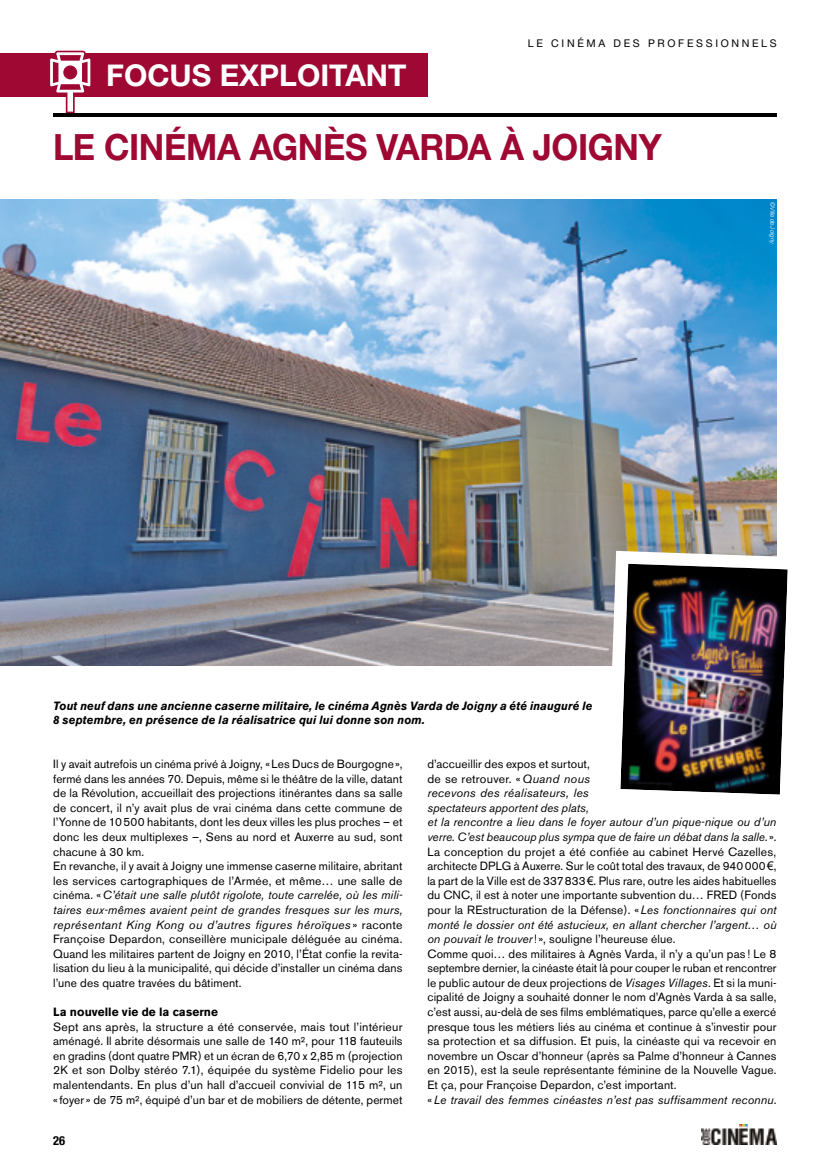
<style>
.page{position:relative;width:830px;height:1173px;background:#fff}
.page>*{position:absolute;margin:0;border:0;box-sizing:border-box;transform-origin:0 0}
.t1{font:700 36.25px "Helvetica Neue LT Std";letter-spacing:-.01em;color:#9e0833;scale:.95 1}
.t2{font:700 30px "Helvetica Neue LT Std";color:#fff}
.t3{font:700 condensed 12.5px "Helvetica Neue LT Std";color:#000}
.t4{font:11.88px/14.6px "Akzidenz Grotesk BE";letter-spacing:.01em;color:#000}
.t5{font:italic 700 11.88px/14.6px "Akzidenz Grotesk BE";letter-spacing:.01em;color:#000;scale:.95 1}
.t6{font:700 11.88px "Akzidenz Grotesk BE";letter-spacing:.005em;color:#000}
.t7{font:10.62px "Helvetica Neue LT Std";letter-spacing:.25em;color:#000}
.t8{font:italic 300 6.25px "Helvetica Neue LT Std";color:#fff}
.s1{font-style:italic}
.s2{font-family:"Arial"}
</style>
<div class="page">
<img style="left:701px;top:1124px;width:75px;height:20px">
<div style="left:0;top:53px;width:427px;height:44px;background:#9e0833"></div>
<svg style="left:50px;top:51px;width:41px;height:62px"></svg>
<hr style="left:53px;top:113px;width:723px;height:4px;background:#000">
<img style="left:0;top:199px;width:776px;height:467px">
<img style="left:607px;top:551px;width:181px;height:244px">
<h2 class="t2" style="left:106px;top:57px;width:302px">FOCUS EXPLOITANT</h2>
<p class="t7" style="left:527px;top:37px;width:250px">LE CINÉMA DES PROFESSIONNELS</p>
<h1 class="t1" style="left:53px;top:124px;width:642px">LE CINÉMA AGNÈS VARDA À JOIGNY</h1>
<p class="t8" style="left:776px;top:202px;width:44px;rotate:90deg">©Ville de Joigny</p>
<p class="t5" style="left:53px;top:698px;width:569px">Tout neuf dans une ancienne caserne militaire, le cinéma Agnès Varda de Joigny a été inauguré le<br>8 septembre, en présence de la réalisatrice qui lui donne son nom.</p>
<p class="t4" style="left:53px;top:757px;width:351px">Il y avait autrefois un cinéma privé à Joigny, « Les Ducs de Bourgogne », fermé dans les années 70. Depuis, même si le théâtre de la ville, datant de la Révolution, accueillait des projections itinérantes dans sa salle de concert, il n’y avait plus de vrai cinéma dans cette commune de l’Yonne de 10 500 habitants, dont les deux villes les plus proches – et donc les deux multiplexes –, Sens au nord et Auxerre au sud, sont chacune à 30 km.<br>En revanche, il y avait à Joigny une immense caserne militaire, abritant les services cartographiques de l’Armée, et même… une salle de cinéma. « <span class="s1">C’était une salle plutôt rigolote, toute carrelée, où les mili&shy;taires eux-mêmes avaient peint de grandes fresques sur les murs, représentant King Kong ou d’autres figures héroïques</span> » raconte Françoise Depardon, conseillère municipale déléguée au cinéma.<br>Quand les militaires partent de Joigny en 2010, l’État confie la revita&shy;lisation du lieu à la municipalité, qui décide d’installer un cinéma dans l’une des quatre travées du bâtiment.</p>
<p class="t6" style="left:53px;top:1005px;width:166px">La nouvelle vie de la caserne</p>
<p class="t4" style="left:53px;top:1019px;width:351px;text-align:justify">Sept ans après, la structure a été conservée, mais tout l’intérieur aménagé. Il abrite désormais une salle de 140 m², pour 118 fauteuils en gradins (dont quatre PMR) et un écran de 6,70 x 2,85 m (projection 2K et son Dolby stéréo 7.1), équipée du système Fidelio pour les malentendants. En plus d’un hall d’accueil convivial de 115 m², un « foyer » de 75 m², équipé d’un bar et de mobiliers de détente, permet</p>
<p class="t3" style="left:53px;top:1132px;width:13px">26</p>
<p class="t4" style="left:427px;top:757px;width:350px">d’accueillir des expos et surtout,<br>de se retrouver. « <span class="s1">Quand nous<br>recevons des réalisateurs, les<br>spectateurs apportent des plats,<br>et la rencontre a lieu dans le foyer autour d’un pique-nique ou d’un verre. C’est beaucoup plus sympa que de faire un débat dans la salle.</span> ».<br>La conception du projet a été confiée au cabinet Hervé Cazelles, architecte DPLG à Auxerre. Sur le coût total des travaux, de 940 000 <span class="s2">€</span>, la part de la Ville est de 337 833 <span class="s2">€</span>. Plus rare, outre les aides habituelles du CNC, il est à noter une importante subvention du… FRED (Fonds pour la REstructuration de la Défense). « <span class="s1">Les fonctionnaires qui ont monté le dossier ont été astucieux, en allant chercher l’argent… où on pouvait le trouver</span> ! », souligne l’heureuse élue.<br>Comme quoi… des militaires à Agnès Varda, il n’y a qu’un pas ! Le 8 septembre dernier, la cinéaste était là pour couper le ruban et rencontrer le public autour de deux projections de <span class="s1">Visages Villages</span>. Et si la muni&shy;cipalité de Joigny a souhaité donner le nom d’Agnès Varda à sa salle, c’est aussi, au-delà de ses films emblématiques, parce qu’elle a exercé presque tous les métiers liés au cinéma et continue à s’investir pour sa protection et sa diffusion. Et puis, la cinéaste qui va recevoir en novembre un Oscar d’honneur (après sa Palme d’honneur à Cannes en 2015), est la seule représentante féminine de la Nouvelle Vague.<br>Et ça, pour Françoise Depardon, c’est important.<br>« <span class="s1">Le travail des femmes cinéastes n’est pas suffisamment reconnu</span>.</p>
</div>
